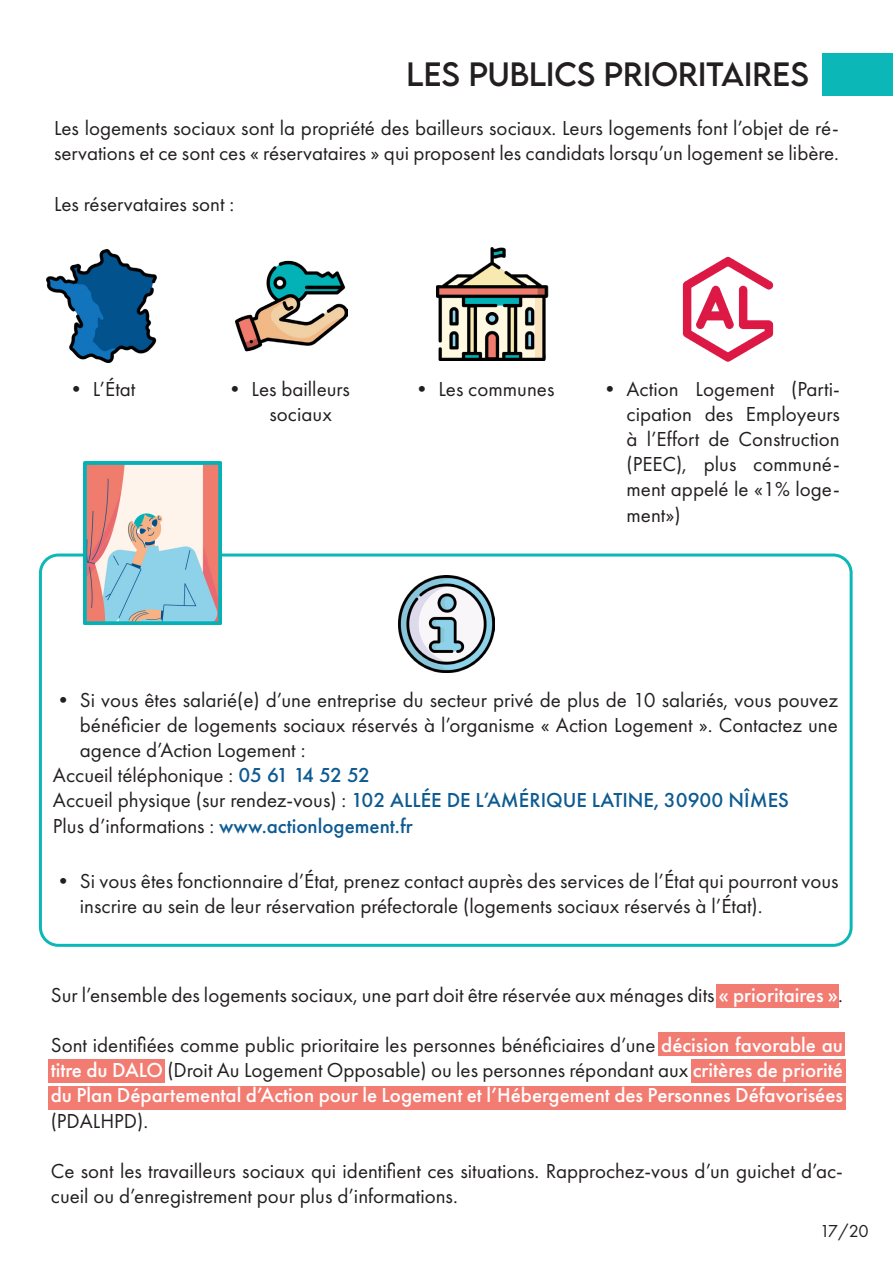
<style>
.page{position:relative;width:893px;height:1263px;background:#fff}
.page>*{position:absolute;margin:0;border:0;box-sizing:border-box;transform-origin:0 0}
.t1{font:30px "LEMONMILK";color:#231f20}
.t2{font:21px/25.2px "Futura PT";color:#231f20}
.t3{font:500 21px "Futura PT";color:#0d5b92}
.t4{font:18px "Futura PT";color:#231f20}
.s1{font-weight:500;color:#0d5b92}
.s2{font-weight:400;color:#231f20}
.s3{font-weight:500;color:#fff}
</style>
<div class="page">
<div style="left:658px;top:1032px;width:186px;height:24px;background:#f37c72"></div>
<div style="left:48px;top:1059px;width:117px;height:24px;background:#f37c72"></div>
<div style="left:691px;top:1059px;width:154px;height:24px;background:#f37c72"></div>
<div style="left:48px;top:1086px;width:797px;height:23px;background:#f37c72"></div>
<div style="left:716px;top:984px;width:123px;height:24px;background:#f37c72"></div>
<div style="left:823px;top:53px;width:70px;height:43px;background:#0cb8b7"></div>
<img style="left:235px;top:260px;width:113px;height:92px">
<img style="left:46px;top:250px;width:111px;height:112px">
<img style="left:436px;top:248px;width:113px;height:112px">
<img style="left:682px;top:256px;width:92px;height:106px">
<div style="left:39px;top:553px;width:814px;height:394px;border:3px solid #0cb8b7;border-radius:18px"></div>
<img style="left:398px;top:576px;width:97px;height:96px">
<img style="left:83px;top:462px;width:139px;height:163px">
<p class="t1" style="left:406px;top:54px;width:404px">LES PUBLICS PRIORITAIRES</p>
<p class="t2" style="left:54px;top:115px;width:787px">Les logements sociaux sont la propriété des bailleurs sociaux. Leurs logements font l’objet de ré&shy;servations et ce sont ces « réservataires » qui proposent les candidats lorsqu’un logement se libère.</p>
<p class="t2" style="left:54px;top:191px;width:182px">Les réservataires sont :</p>
<p class="t2" style="left:66px;top:376px;width:71px">• L’État</p>
<p class="t2" style="left:270px;top:376px;width:82px;text-indent:-45px">• Les bailleurs sociaux</p>
<p class="t2" style="left:411px;top:376px;width:145px">• Les communes</p>
<p class="t2" style="left:627px;top:376px;width:215px;text-align:justify;text-indent:-27px">• Action Logement (Parti&shy;cipation des Employeurs à l’Effort de Construction (PEEC), plus communé&shy;ment appelé le «1% loge&shy;ment»)</p>
<p class="t2" style="left:80px;top:687px;width:760px;text-align:justify;text-indent:-27px">• Si vous êtes salarié(e) d’une entreprise du secteur privé de plus de 10 salariés, vous pouvez bénéficier de logements sociaux réservés à l’organisme « Action Logement ». Contactez une agence d’Action Logement :</p>
<p class="t2" style="left:53px;top:762px;width:319px">Accueil téléphonique : <span class="s1">05 61 14 52 52</span></p>
<p class="t3" style="left:53px;top:788px;width:737px"><span class="s2">Accueil physique (sur rendez-vous) :</span> 102 ALLÉE DE L’AMÉRIQUE LATINE, 30900 NÎMES</p>
<p class="t3" style="left:53px;top:813px;width:361px"><span class="s2">Plus d’informations :</span> www.actionlogement.fr</p>
<p class="t2" style="left:80px;top:868px;width:760px;text-indent:-27px">• Si vous êtes fonctionnaire d’État, prenez contact auprès des services de l’État qui pourront vous inscrire au sein de leur réservation préfectorale (logements sociaux réservés à l’État).</p>
<p class="t2" style="left:51px;top:982px;width:794px">Sur l’ensemble des logements sociaux, une part doit être réservée aux ménages dits <span class="s3">« prioritaires »</span>.</p>
<p class="t2" style="left:51px;top:1032px;width:794px;text-align:justify">Sont identifiées comme public prioritaire les personnes bénéficiaires d’une <span class="s3">décision favorable au titre du DALO</span> (Droit Au Logement Opposable) ou les personnes répondant aux <span class="s3">critères de priorité du Plan Départemental d’Action pour le Logement et l’Hébergement des Personnes Défavorisées </span>(PDALHPD).</p>
<p class="t2" style="left:51px;top:1158px;width:794px">Ce sont les travailleurs sociaux qui identifient ces situations. Rapprochez-vous d’un guichet d’ac&shy;cueil ou d’enregistrement pour plus d’informations.</p>
<p class="t4" style="left:820px;top:1220px;width:51px">17/20</p>
</div>
